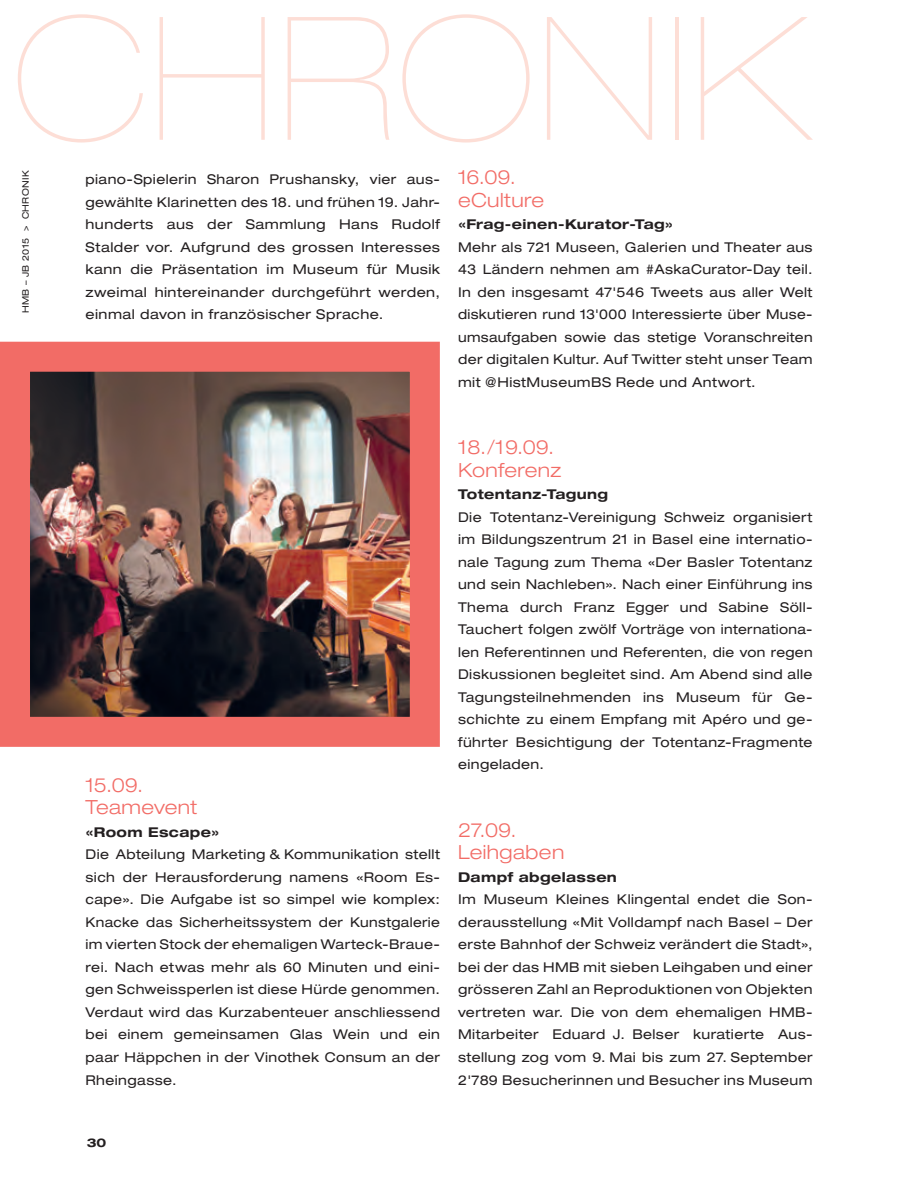
<style>
.page{position:relative;width:919px;height:1191px;background:#fff}
.page>*{position:absolute;margin:0;border:0;box-sizing:border-box;transform-origin:0 0}
.t1{font:900 expanded 171.75px "Helvetica Neue";letter-spacing:.02em;color:#fdded6}
.t2{font:300 expanded 19.5px/22.5px "Helvetica Neue";letter-spacing:.015em;color:#f26c66}
.t3{font:expanded 13.5px/22.5px "Helvetica Neue";letter-spacing:.03em;color:#231f20}
.t4{font:700 expanded 12px "Helvetica Neue";color:#231f20}
.t5{font:expanded 9px "Helvetica Neue";letter-spacing:.05em;color:#231f20}
.s1{font-weight:700}
</style>
<div class="page">
<img style="left:31px;top:373px;width:378px;height:343px">
<div style="left:0;top:342px;width:440px;height:405px;border:30px solid #f26c66"></div>
<svg style="left:0;top:342px;width:1px;height:405px"></svg>
<p class="t1" style="left:13px;top:-21px;width:797px">CHRONIK</p>
<p class="t5" style="left:20px;top:313px;width:145px;rotate:-90deg">HMB – JB 2015 &gt; CHRONIK</p>
<p class="t3" style="left:85px;top:168px;width:356px;text-align:justify">piano-Spielerin Sharon Prushansky, vier aus&shy;gewählte Klarinetten des 18. und frühen 19. Jahr&shy;hunderts aus der Sammlung Hans Rudolf Stalder vor. Aufgrund des grossen Interesses kann die Präsentation im Museum für Musik zweimal hintereinander durchgeführt werden, einmal davon in französischer Sprache.</p>
<p class="t2" style="left:458px;top:166px;width:88px">16.09. eCulture</p>
<p class="t3" style="left:458px;top:213px;width:356px"><span class="s1">«Frag-einen-Kurator-Tag»<br></span>Mehr als 721 Museen, Galerien und Theater aus 43 Ländern nehmen am #AskaCurator-Day teil.<br>In den insgesamt 47'546 Tweets aus aller Welt diskutieren rund 13'000 Interessierte über Muse&shy;umsaufgaben sowie das stetige Voranschreiten der digitalen Kultur. Auf Twitter steht unser Team mit @HistMuseumBS Rede und Antwort.</p>
<p class="t2" style="left:85px;top:773px;width:113px">15.09.<br>Teamevent</p>
<p class="t3" style="left:85px;top:820px;width:356px"><span class="s1">«Room Escape»<br></span>Die Abteilung Marketing &amp; Kommunikation stellt sich der Herausforderung namens «Room Es&shy;cape». Die Aufgabe ist so simpel wie komplex:<br>Knacke das Sicherheitssystem der Kunstgalerie im vierten Stock der ehemaligen Warteck-Braue&shy;rei. Nach etwas mehr als 60 Minuten und eini&shy;gen Schweissperlen ist diese Hürde genommen.<br>Verdaut wird das Kurzabenteuer anschliessend bei einem gemeinsamen Glas Wein und ein paar Häppchen in der Vinothek Consum an der Rheingasse.</p>
<p class="t2" style="left:458px;top:436px;width:105px">18./19.09.<br>Konferenz</p>
<p class="t3" style="left:458px;top:483px;width:356px"><span class="s1">Totentanz-Tagung<br></span>Die Totentanz-Vereinigung Schweiz organisiert im Bildungszentrum 21 in Basel eine internatio&shy;nale Tagung zum Thema «Der Basler Totentanz und sein Nachleben». Nach einer Einführung ins Thema durch Franz Egger und Sabine Söll-Tauchert folgen zwölf Vorträge von internationa&shy;len Referentinnen und Referenten, die von regen Diskussionen begleitet sind. Am Abend sind alle Tagungsteilnehmenden ins Museum für Ge&shy;schichte zu einem Empfang mit Apéro und ge&shy;führter Besichtigung der Totentanz-Fragmente eingeladen.</p>
<p class="t2" style="left:458px;top:818px;width:108px">27.09.<br>Leihgaben</p>
<p class="t3" style="left:458px;top:865px;width:356px"><span class="s1">Dampf abgelassen<br></span>Im Museum Kleines Klingental endet die Son&shy;derausstellung «Mit Volldampf nach Basel – Der erste Bahnhof der Schweiz verändert die Stadt», bei der das HMB mit sieben Leihgaben und einer grösseren Zahl an Reproduktionen von Objekten vertreten war. Die von dem ehemaligen HMB-Mitarbeiter Eduard J. Belser kuratierte Aus&shy;stellung zog vom 9. Mai bis zum 27. September 2'789 Besucherinnen und Besucher ins Museum</p>
<p class="t4" style="left:87px;top:1135px;width:21px">30</p>
</div>
